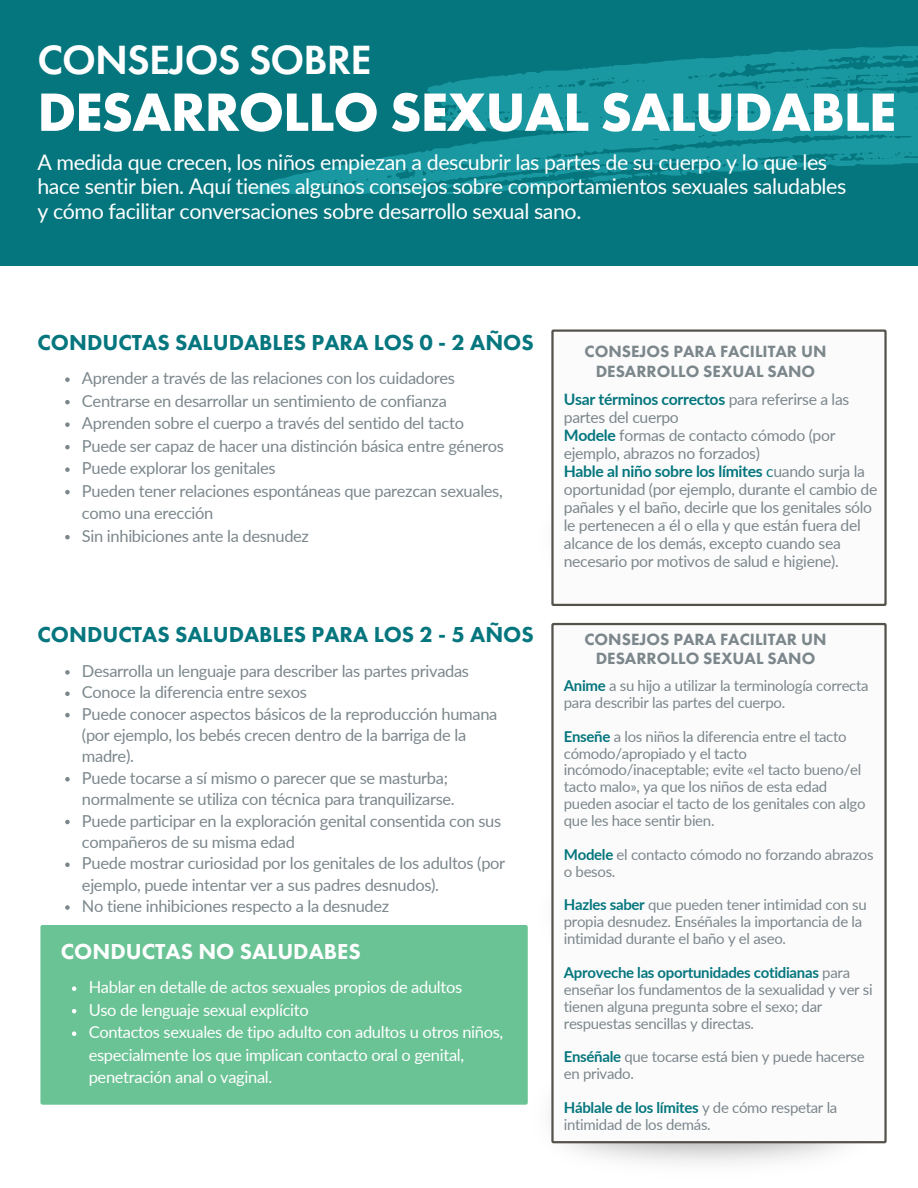
<style>
.page{position:relative;width:918px;height:1188px;background:#fff}
.page>*{position:absolute;margin:0;border:0;box-sizing:border-box;transform-origin:0 0}
.t1{font:700 55.95px "Futura PT";letter-spacing:-.02em;color:#fff}
.t2{font:600 42.45px "Futura PT";letter-spacing:-.02em;color:#fff}
.t3{font:800 22.5px "Futura PT";color:#05767e}
.t4{font:800 22.5px "Futura PT";color:#fff}
.t5{font:21.45px/24.8px "Lato";letter-spacing:-.02em;color:#fff}
.t6{font:800 16.95px/19.2px "Futura PT";color:#7c878c;text-align:center}
.t7{font:16.5px/21.3px "Lato";letter-spacing:-.02em;color:#7c878c}
.t8{font:16.5px/22.5px "Lato";letter-spacing:-.02em;color:#fff}
.t9{font:15.75px/18px "Lato";letter-spacing:-.02em;color:#7c878c}
.t10{font:15px/16.8px "Lato";letter-spacing:-.02em;color:#7c878c}
.s1{font-weight:700;color:#05767e}
.s2{color:#05767e}
</style>
<div class="page">
<div style="left:0;top:0;width:918px;height:265px;background:#05767e"></div>
<svg style="left:251px;top:46px;width:667px;height:148px"></svg>
<svg style="left:65px;top:377px;width:5px;height:5px"></svg>
<svg style="left:65px;top:400px;width:5px;height:4px"></svg>
<svg style="left:65px;top:422px;width:5px;height:5px"></svg>
<svg style="left:65px;top:445px;width:5px;height:4px"></svg>
<svg style="left:65px;top:467px;width:5px;height:5px"></svg>
<svg style="left:65px;top:490px;width:5px;height:4px"></svg>
<svg style="left:65px;top:535px;width:5px;height:4px"></svg>
<svg style="left:551px;top:329px;width:336px;height:277px"></svg>
<div style="left:40px;top:925px;width:488px;height:180px;background:#6ac395"></div>
<div style="left:492px;top:925px;width:36px;height:89px;background:#6ac395"></div>
<svg style="left:65px;top:670px;width:5px;height:5px"></svg>
<svg style="left:65px;top:692px;width:5px;height:4px"></svg>
<svg style="left:65px;top:713px;width:5px;height:4px"></svg>
<svg style="left:65px;top:777px;width:5px;height:5px"></svg>
<svg style="left:65px;top:820px;width:5px;height:4px"></svg>
<svg style="left:65px;top:863px;width:5px;height:4px"></svg>
<svg style="left:65px;top:905px;width:5px;height:5px"></svg>
<svg style="left:551px;top:623px;width:336px;height:520px"></svg>
<svg style="left:72px;top:986px;width:4px;height:5px"></svg>
<svg style="left:72px;top:1009px;width:4px;height:4px"></svg>
<svg style="left:72px;top:1031px;width:4px;height:5px"></svg>
<p class="t2" style="left:37px;top:32px;width:336px">CONSEJOS SOBRE</p>
<h2 class="t1" style="left:37px;top:76px;width:860px">DESARROLLO SEXUAL SALUDABLE</h2>
<p class="t5" style="left:37px;top:149px;width:811px">A medida que crecen, los niños empiezan a descubrir las partes de su cuerpo y lo que les hace sentir bien. Aquí tienes algunos consejos sobre comportamientos sexuales saludables y cómo facilitar conversaciones sobre desarrollo sexual sano.</p>
<h1 class="t3" style="left:37px;top:328px;width:498px">CONDUCTAS SALUDABLES PARA LOS 0 - 2 AÑOS</h1>
<h3 class="t7" style="left:82px;top:367px;width:375px">Aprender a través de las relaciones con los cuidadores</h3>
<h5 class="t7" style="left:82px;top:390px;width:367px">Centrarse en desarrollar un sentimiento de confianza</h5>
<h6 class="t7" style="left:82px;top:412px;width:384px">Aprenden sobre el cuerpo a través del sentido del tacto</h6>
<p class="t7" style="left:82px;top:435px;width:424px">Puede ser capaz de hacer una distinción básica entre géneros</p>
<p class="t7" style="left:82px;top:457px;width:195px">Puede explorar los genitales</p>
<p class="t7" style="left:82px;top:479px;width:422px;line-height:22.5px">Pueden tener relaciones espontáneas que parezcan sexuales, como una erección</p>
<p class="t7" style="left:82px;top:525px;width:229px">Sin inhibiciones ante la desnudez</p>
<p class="t3" style="left:37px;top:620px;width:498px">CONDUCTAS SALUDABLES PARA LOS 2 - 5 AÑOS</p>
<p class="t7" style="left:82px;top:660px;width:389px">Desarrolla un lenguaje para describer las partes privadas</p>
<h3 class="t7" style="left:82px;top:681px;width:226px">Conoce la diferencia entre sexos</h3>
<h5 class="t7" style="left:82px;top:703px;width:417px">Puede conocer aspectos básicos de la reproducción humana (por ejemplo, los bebés crecen dentro de la barriga de la madre).</h5>
<p class="t7" style="left:82px;top:767px;width:374px">Puede tocarse a sí mismo o parecer que se masturba; normalmente se utiliza con técnica para tranquilizarse.</p>
<p class="t7" style="left:82px;top:809px;width:421px">Puede participar en la exploración genital consentida con sus compañeros de su misma edad</p>
<p class="t7" style="left:82px;top:852px;width:425px">Puede mostrar curiosidad por los genitales de los adultos (por ejemplo, puede intentar ver a sus padres desnudos).</p>
<p class="t7" style="left:82px;top:895px;width:309px">No tiene inhibiciones respecto a la desnudez</p>
<h3 class="t4" style="left:61px;top:937px;width:302px">CONDUCTAS NO SALUDABES</h3>
<p class="t8" style="left:89px;top:976px;width:375px">Hablar en detalle de actos sexuales propios de adultos</p>
<p class="t8" style="left:89px;top:998px;width:222px">Uso de lenguaje sexual explícito</p>
<p class="t8" style="left:89px;top:1021px;width:416px">Contactos sexuales de tipo adulto con adultos u otros niños, especialmente los que implican contacto oral o genital, penetración anal o vaginal.</p>
<p class="t6" style="left:584px;top:342px;width:244px">CONSEJOS PARA FACILITAR UN<br>DESARROLLO SEXUAL SANO</p>
<p class="t9" style="left:564px;top:389px;width:315px"><span class="s1">Usar términos correctos</span> para referirse a las partes del cuerpo<br><span class="s1">Modele</span> formas de contacto cómodo (por ejemplo, abrazos no forzados)<br><span class="s1">Hable al niño sobre los límites</span> <span class="s2">c</span>uando surja la oportunidad (por ejemplo, durante el cambio de pañales y el baño, decirle que los genitales sólo le pertenecen a él o ella y que están fuera del alcance de los demás, excepto cuando sea necesario por motivos de salud e higiene).</p>
<p class="t6" style="left:584px;top:630px;width:244px">CONSEJOS PARA FACILITAR UN<br>DESARROLLO SEXUAL SANO</p>
<p class="t10" style="left:564px;top:677px;width:306px"><span class="s1">Anime</span> a su hijo a utilizar la terminología correcta para describir las partes del cuerpo.</p>
<p class="t10" style="left:564px;top:727px;width:303px"><span class="s1">Enseñe</span> a los niños la diferencia entre el tacto cómodo/apropiado y el tacto incómodo/inaceptable; evite «el tacto bueno/el tacto malo», ya que los niños de esta edad pueden asociar el tacto de los genitales con algo que les hace sentir bien.</p>
<p class="t10" style="left:564px;top:846px;width:311px"><span class="s1">Modele</span> el contacto cómodo no forzando abrazos o besos.</p>
<p class="t10" style="left:564px;top:896px;width:304px"><span class="s1">Hazles saber</span> que pueden tener intimidad con su propia desnudez. Enséñales la importancia de la intimidad durante el baño y el aseo.</p>
<p class="t10" style="left:564px;top:964px;width:310px"><span class="s1">Aproveche las oportunidades cotidianas</span> para enseñar los fundamentos de la sexualidad y ver si tienen alguna pregunta sobre el sexo; dar respuestas sencillas y directas.</p>
<p class="t10" style="left:564px;top:1048px;width:302px"><span class="s1">Enséñale</span> que tocarse está bien y puede hacerse en privado.</p>
<p class="t10" style="left:564px;top:1099px;width:275px"><span class="s1">Háblale de los límites</span> y de cómo respetar la intimidad de los demás.</p>
</div>
